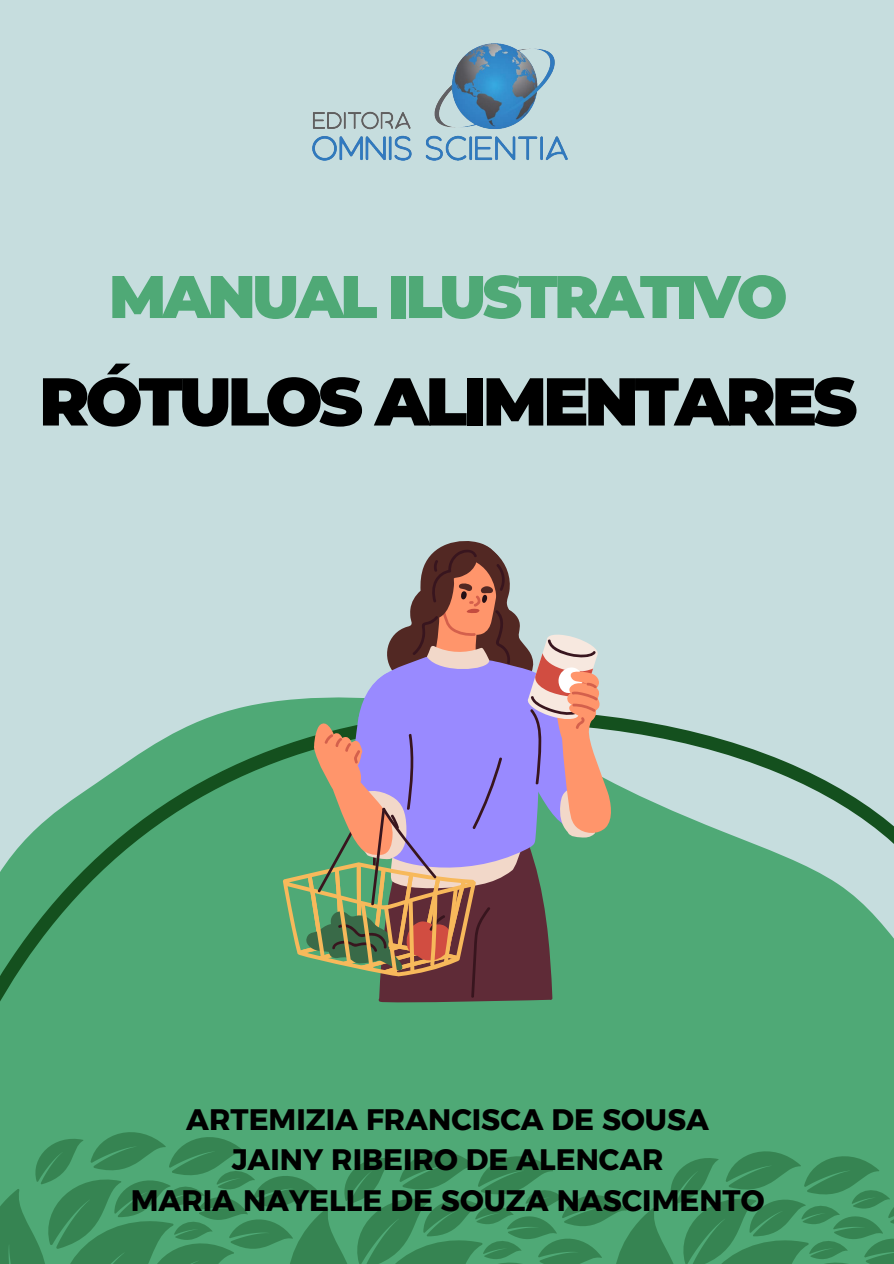
<style>
.page{position:relative;width:894px;height:1264px;background:#fff}
.page>*{position:absolute;margin:0;border:0;box-sizing:border-box;transform-origin:0 0}
.t1{font:900 67.5px "Montserrat";letter-spacing:-.06em;color:#000}
.t2{font:900 60px "Montserrat";letter-spacing:-.06em;color:#4fa976}
.t3{font:29.55px "Kief Montaser Bold";color:#000}
</style>
<div class="page">
<div style="left:0;top:0;width:893px;height:1263px;background:#c6ddde"></div>
<svg style="left:0;top:700px;width:893px;height:431px;fill:#4fa976"></svg>
<svg style="left:0;top:1131px;width:893px;height:132px;background:#449a67"></svg>
<svg style="left:283px;top:541px;width:330px;height:461px"></svg>
<img style="left:312px;top:43px;width:255px;height:117px">
<h2 class="t2" style="left:109px;top:260px;width:680px">MANUAL ILUSTRATIVO</h2>
<h1 class="t1" style="left:39px;top:360px;width:819px">RÓTULOS ALIMENTARES</h1>
<p class="t3" style="left:186px;top:1101px;width:524px">ARTEMIZIA FRANCISCA DE SOUSA</p>
<p class="t3" style="left:231px;top:1141px;width:433px">JAINY RIBEIRO DE ALENCAR</p>
<p class="t3" style="left:131px;top:1182px;width:635px">MARIA NAYELLE DE SOUZA NASCIMENTO</p>
</div>
